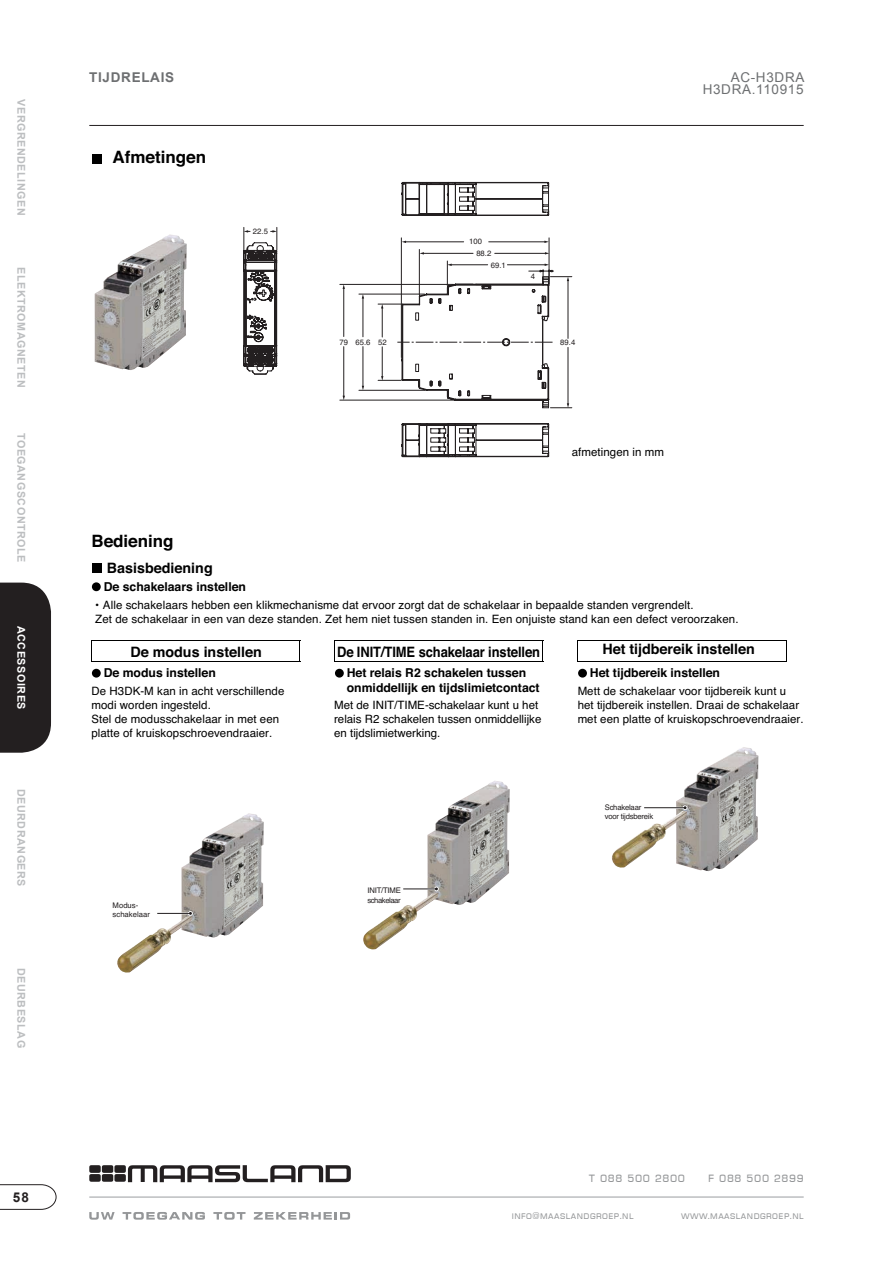
<style>
.page{position:relative;width:893px;height:1263px;background:#fff}
.page>*{position:absolute;margin:0;border:0;box-sizing:border-box;transform-origin:0 0}
.t1{font:700 16.95px "Helvetica";color:#000}
.t2{font:700 14.25px "Helvetica";color:#000}
.t3{font:700 14.25px "Helvetica";color:#000;scale:.91 1}
.t4{font:13.5px/12px "Arial";letter-spacing:.05em;color:#6d6f71;text-align:right}
.t5{font:700 13.5px "Arial";letter-spacing:.05em;color:#6d6f71}
.t6{font:700 13.5px "Arial";color:#231f20}
.t7{font:12.75px "Eurostile DCD";letter-spacing:.05em;color:#949698}
.t8{font:700 12.3px/14.7px "Helvetica";color:#000}
.t9{font:11.55px/13.8px "Helvetica";letter-spacing:.005em;color:#000}
.t10{font:700 10.8px "Arial";letter-spacing:.05em;color:#bcbec0}
.t11{font:700 10.8px "Arial";letter-spacing:.05em;color:#fff}
.t12{font:9.75px "Eurostile DCD";letter-spacing:.05em;color:#949698}
.t13{font:7.65px/11.6px "Helvetica";letter-spacing:-.03em;color:#231f20}
.t14{font:7.65px/9.6px "Helvetica";letter-spacing:-.06em;color:#231f20}
.t15{font:7.65px/9.3px "Helvetica";color:#231f20}
</style>
<div class="page">
<div style="left:0;top:583px;width:51px;height:170px;background:#231f20"></div>
<hr style="left:89px;top:125px;width:715px;height:1px;background:#231f20">
<svg style="left:89px;top:1212px;width:26px;height:8px"></svg>
<svg style="left:123px;top:1212px;width:82px;height:8px"></svg>
<svg style="left:213px;top:1212px;width:33px;height:8px"></svg>
<svg style="left:254px;top:1212px;width:96px;height:7px"></svg>
<svg style="left:89px;top:1165px;width:262px;height:17px"></svg>
<hr style="left:89px;top:1196px;width:715px;height:2px;background:#bcbec0">
<svg style="left:0;top:1184px;width:57px;height:26px"></svg>
<div style="left:92px;top:154px;width:10px;height:9px;background:#000"></div>
<div style="left:92px;top:563px;width:10px;height:10px;background:#000"></div>
<div style="left:92px;top:582px;width:9px;height:9px;background:#000;border-radius:50%"></div>
<img style="left:95px;top:234px;width:92px;height:136px">
<svg style="left:243px;top:182px;width:306px;height:275px"></svg>
<svg style="left:272px;top:230px;width:5px;height:3px"></svg>
<svg style="left:244px;top:230px;width:4px;height:3px"></svg>
<hr style="left:401px;top:238px;width:1px;height:119px;background:#231f20">
<hr style="left:549px;top:238px;width:1px;height:46px;background:#231f20">
<hr style="left:489px;top:242px;width:56px;height:1px;background:#231f20">
<hr style="left:405px;top:242px;width:59px;height:1px;background:#231f20">
<hr style="left:568px;top:347px;width:1px;height:57px;background:#231f20">
<hr style="left:568px;top:280px;width:1px;height:58px;background:#231f20">
<svg style="left:550px;top:403px;width:22px;height:5px"></svg>
<hr style="left:340px;top:284px;width:113px;height:1px;background:#231f20">
<hr style="left:340px;top:400px;width:113px;height:1px;background:#231f20">
<hr style="left:343px;top:347px;width:1px;height:49px;background:#231f20">
<hr style="left:343px;top:288px;width:1px;height:48px;background:#231f20">
<hr style="left:359px;top:294px;width:65px;height:1px;background:#231f20">
<hr style="left:359px;top:390px;width:66px;height:1px;background:#231f20">
<hr style="left:363px;top:347px;width:1px;height:40px;background:#231f20">
<hr style="left:363px;top:298px;width:1px;height:39px;background:#231f20">
<hr style="left:382px;top:347px;width:1px;height:30px;background:#231f20">
<svg style="left:378px;top:376px;width:23px;height:5px"></svg>
<svg style="left:378px;top:304px;width:174px;height:39px"></svg>
<hr style="left:419px;top:249px;width:1px;height:46px;background:#231f20">
<hr style="left:495px;top:253px;width:51px;height:1px;background:#231f20">
<hr style="left:423px;top:253px;width:50px;height:1px;background:#231f20">
<svg style="left:419px;top:252px;width:5px;height:3px"></svg>
<hr style="left:507px;top:264px;width:38px;height:1px;background:#231f20">
<hr style="left:451px;top:264px;width:37px;height:1px;background:#231f20">
<svg style="left:447px;top:261px;width:5px;height:25px"></svg>
<svg style="left:528px;top:264px;width:44px;height:22px"></svg>
<svg style="left:243px;top:242px;width:34px;height:133px"></svg>
<div style="left:92px;top:669px;width:9px;height:9px;background:#000;border-radius:50%"></div>
<div style="left:335px;top:669px;width:9px;height:9px;background:#000;border-radius:50%"></div>
<div style="left:578px;top:669px;width:9px;height:9px;background:#000;border-radius:50%"></div>
<svg style="left:91px;top:641px;width:1px;height:20px"></svg>
<svg style="left:299px;top:641px;width:1px;height:20px"></svg>
<hr style="left:91px;top:640px;width:209px;height:1px;background:#000">
<hr style="left:91px;top:661px;width:209px;height:1px;background:#000">
<img style="left:181px;top:813px;width:83px;height:124px">
<img style="left:117px;top:916px;width:75px;height:57px">
<hr style="left:157px;top:912px;width:33px;height:2px;background:#fff">
<svg style="left:188px;top:911px;width:5px;height:5px"></svg>
<hr style="left:157px;top:913px;width:33px;height:1px;background:#231f20">
<svg style="left:334px;top:641px;width:1px;height:20px"></svg>
<svg style="left:542px;top:641px;width:1px;height:20px"></svg>
<hr style="left:334px;top:640px;width:209px;height:1px;background:#000">
<hr style="left:334px;top:661px;width:209px;height:1px;background:#000">
<img style="left:427px;top:781px;width:83px;height:124px">
<img style="left:363px;top:892px;width:75px;height:57px">
<hr style="left:403px;top:888px;width:33px;height:2px;background:#fff">
<svg style="left:434px;top:886px;width:5px;height:5px"></svg>
<hr style="left:403px;top:889px;width:33px;height:1px;background:#231f20">
<svg style="left:577px;top:641px;width:1px;height:20px"></svg>
<svg style="left:786px;top:641px;width:1px;height:20px"></svg>
<hr style="left:577px;top:640px;width:209px;height:1px;background:#000">
<hr style="left:577px;top:661px;width:209px;height:1px;background:#000">
<img style="left:676px;top:747px;width:82px;height:124px">
<img style="left:612px;top:811px;width:75px;height:57px">
<hr style="left:644px;top:807px;width:41px;height:2px;background:#fff">
<svg style="left:683px;top:805px;width:4px;height:5px"></svg>
<hr style="left:644px;top:807px;width:41px;height:1px;background:#231f20">
<p class="t10" style="left:28px;top:99px;width:118px;rotate:90deg">VERGRENDELINGEN</p>
<p class="t10" style="left:28px;top:267px;width:122px;rotate:90deg">ELEKTROMAGNETEN</p>
<p class="t10" style="left:28px;top:433px;width:131px;rotate:90deg">TOEGANGSCONTROLE</p>
<p class="t11" style="left:28px;top:626px;width:85px;rotate:90deg">ACCESSOIRES</p>
<p class="t10" style="left:28px;top:789px;width:99px;rotate:90deg">DEURDRANGERS</p>
<p class="t10" style="left:28px;top:968px;width:82px;rotate:90deg">DEURBESLAG</p>
<p class="t6" style="left:13px;top:1188px;width:18px">58</p>
<p class="t5" style="left:89px;top:68px;width:86px">TIJDRELAIS</p>
<p class="t4" style="left:703px;top:72px;width:103px">AC-H3DRA<br>H3DRA.110915</p>
<h1 class="t1" style="left:113px;top:144px;width:95px">Afmetingen</h1>
<p class="t13" style="left:253px;top:226px;width:17px">22.5</p>
<p class="t13" style="left:339px;top:337px;width:49px">79 65.6 52</p>
<p class="t13" style="left:476px;top:236px;width:17px;text-indent:-7px">100<br>88.2</p>
<p class="t13" style="left:491px;top:259px;width:17px">69.1</p>
<p class="t13" style="left:531px;top:271px;width:6px">4</p>
<p class="t13" style="left:560px;top:337px;width:17px">89.4</p>
<p class="t9" style="left:572px;top:445px;width:94px">afmetingen in mm</p>
<h1 class="t1" style="left:91px;top:527px;width:84px">Bediening</h1>
<p class="t2" style="left:107px;top:557px;width:107px">Basisbediening</p>
<p class="t8" style="left:104px;top:579px;width:144px">De schakelaars instellen</p>
<p class="t9" style="left:95px;top:598px;width:645px">• Alle schakelaars hebben een klikmechanisme dat ervoor zorgt dat de schakelaar in bepaalde standen vergrendelt.<br>Zet de schakelaar in een van deze standen. Zet hem niet tussen standen in. Een onjuiste stand kan een defect veroorzaken.</p>
<p class="t2" style="left:130px;top:640px;width:133px">De modus instellen</p>
<p class="t8" style="left:104px;top:666px;width:114px">De modus instellen</p>
<p class="t9" style="left:91px;top:685px;width:194px">De H3DK-M kan in acht verschillende modi worden ingesteld.<br>Stel de modusschakelaar in met een platte of kruiskopschroevendraaier.</p>
<p class="t15" style="left:113px;top:900px;width:39px">Modus&shy;schakelaar</p>
<p class="t3" style="left:337px;top:640px;width:224px">De INIT/TIME schakelaar instellen</p>
<p class="t8" style="left:347px;top:666px;width:194px">Het relais R2 schakelen tussen onmiddellijk en tijdslimietcontact</p>
<p class="t9" style="left:334px;top:699px;width:209px">Met de INIT/TIME-schakelaar kunt u het relais R2 schakelen tussen onmiddellijke en tijdslimietwerking.</p>
<p class="t14" style="left:367px;top:886px;width:35px">INIT/TIME schakelaar</p>
<p class="t2" style="left:602px;top:638px;width:154px">Het tijdbereik instellen</p>
<p class="t8" style="left:590px;top:666px;width:132px">Het tijdbereik instellen</p>
<p class="t9" style="left:578px;top:685px;width:227px">Mett de schakelaar voor tijdbereik kunt u het tijdbereik instellen. Draai de schakelaar met een platte of kruiskopschroevendraaier.</p>
<p class="t13" style="left:605px;top:803px;width:50px;line-height:9.3px">Schakelaar voor tijdsbereik</p>
<p class="t7" style="left:589px;top:1171px;width:98px">t 088 500 2800</p>
<p class="t7" style="left:708px;top:1171px;width:97px">f 088 500 2899</p>
<p class="t12" style="left:512px;top:1210px;width:123px">info@maaslandgroep.nl</p>
<p class="t12" style="left:681px;top:1210px;width:124px">www.maaslandgroep.nl</p>
</div>
